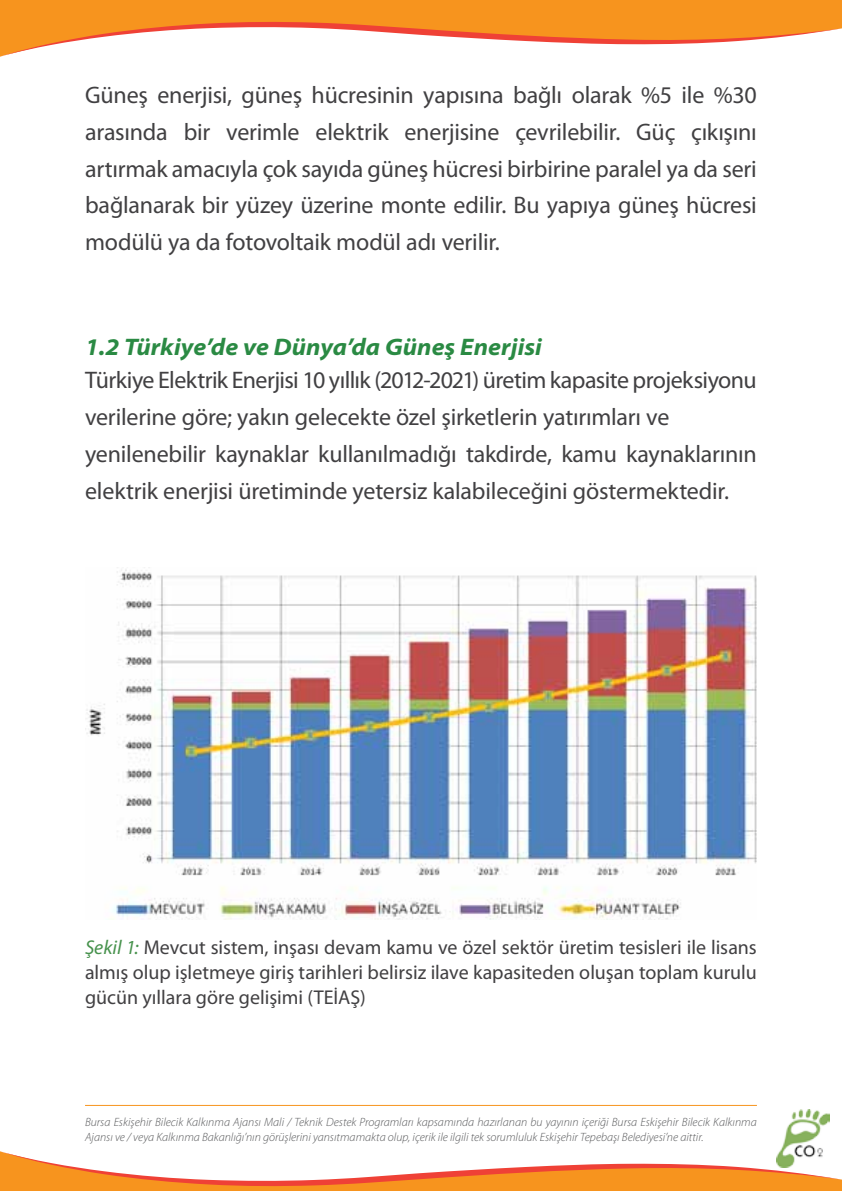
<style>
.page{position:relative;width:842px;height:1191px;background:#fff}
.page>*{position:absolute;margin:0;border:0;box-sizing:border-box;transform-origin:0 0}
.t1{font:24px/36.8px "Myriad Pro";letter-spacing:-.01em;color:#414042;text-align:justify}
.t2{font:italic 700 semi-expanded 24px "Myriad Pro";color:#2a8a43}
.t3{font:20px/24.8px "Myriad Pro";color:#414042;text-align:justify}
.t4{font:italic 300 12px/14.4px "Myriad Pro";color:#58595b}
.s1{font-style:italic;color:#47924d}
</style>
<div class="page">
<img style="left:85px;top:567px;width:672px;height:352px">
<hr style="left:85px;top:1105px;width:672px;height:1px;background:#f7941e">
<svg style="left:0;top:0;width:842px;height:57px"></svg>
<svg style="left:0;top:1151px;width:842px;height:40px"></svg>
<img style="left:776px;top:1109px;width:54px;height:58px">
<p class="t1" style="left:85px;top:76px;width:673px">Güneş enerjisi, güneş hücresinin yapısına bağlı olarak %5 ile %30 arasında bir verimle elektrik enerjisine çevrilebilir. Güç çıkışını artırmak amacıyla çok sayıda güneş hücresi birbirine paralel ya da seri bağlanarak bir yüzey üzerine monte edilir. Bu yapıya güneş hücresi modülü ya da fotovoltaik modül adı verilir.</p>
<p class="t2" style="left:85px;top:331px;width:458px">1.2 Türkiye’de ve Dünya’da Güneş Enerjisi</p>
<p class="t1" style="left:85px;top:361px;width:673px;text-align:left">Türkiye Elektrik Enerjisi 10 yıllık (2012-2021) üretim kapasite projeksiyonu verilerine göre; yakın gelecekte özel şirketlerin yatırımları ve yenilenebilir kaynaklar kullanılmadığı takdirde, kamu kaynaklarının elektrik enerjisi üretiminde yetersiz kalabileceğini göstermektedir.</p>
<p class="t3" style="left:85px;top:934px;width:673px"><span class="s1">Şekil 1:</span> Mevcut sistem, inşası devam kamu ve özel sektör üretim tesisleri ile lisans almış olup işletmeye giriş tarihleri belirsiz ilave kapasiteden oluşan toplam kurulu gücün yıllara göre gelişimi (TEİAŞ)</p>
<p class="t4" style="left:85px;top:1115px;width:673px">Bursa Eskişehir Bilecik Kalkınma Ajansı Mali / Teknik Destek Programları kapsamında hazırlanan bu yayının içeriği Bursa Eskişehir Bilecik Kalkınma<br>Ajansı ve / veya Kalkınma Bakanlığı’nın görüşlerini yansıtmamakta olup, içerik ile ilgili tek sorumluluk Eskişehir Tepebaşı Belediyesi’ne aittir.</p>
</div>
